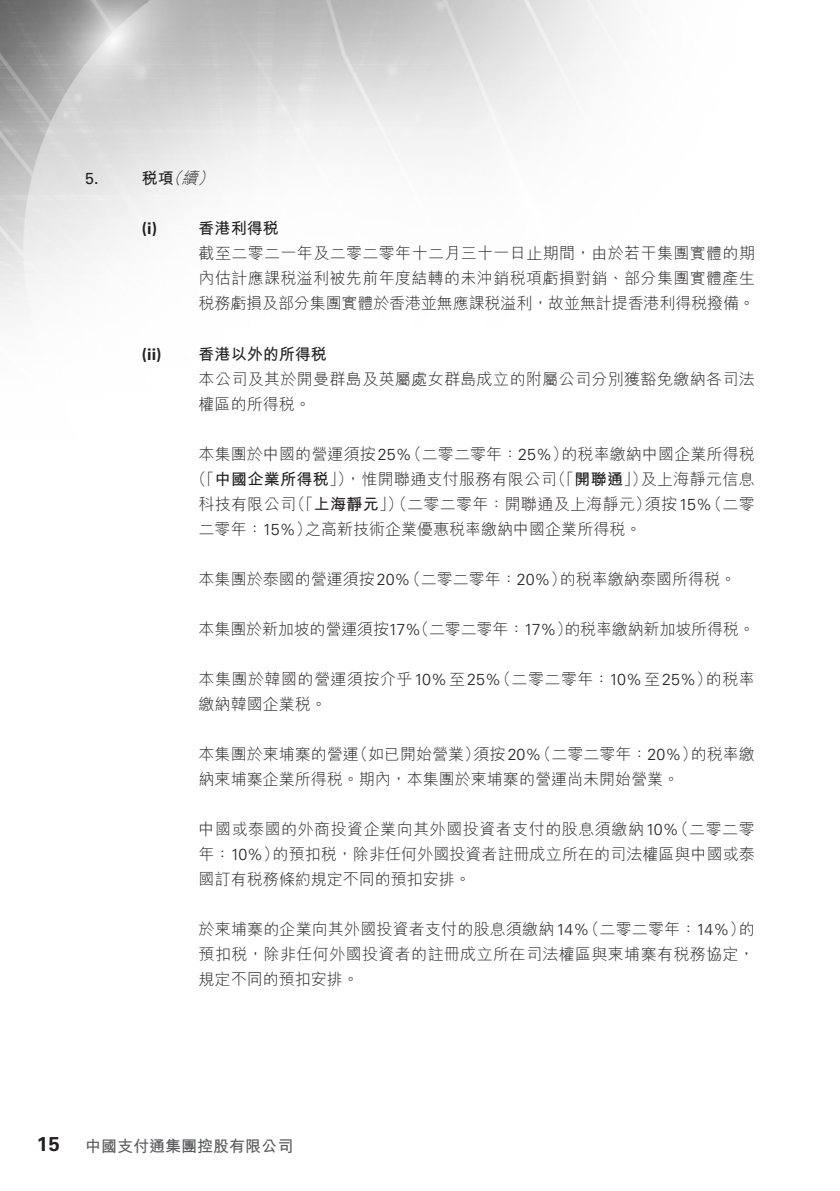
<style>
.page{position:relative;width:840px;height:1191px;background:#fff}
.page>*{position:absolute;margin:0;border:0;box-sizing:border-box;transform-origin:0 0}
.t1{font:700 20px "Univers LT Std";color:#231f20}
.Body_Text{font:300 16px/25px "M Hei HK";color:#231f20;text-align:justify}
.Body_Text-2{font:300 16px/25px "M Hei HK";letter-spacing:.02em;color:#231f20}
.Body_Text-3{font:300 16px/25px "M Hei HK";letter-spacing:.03em;color:#231f20}
.t2{font:700 16px "M Hei HK";color:#57585a}
.Subhead_2{font:700 16px "M Hei HK";color:#231f20}
.Subhead_2-2{font:700 16px "Univers LT Std";color:#231f20}
.Subhead_1{font:italic 300 16px "M Hei HK";color:#231f20}
.Subhead_1-2{font:16px "Univers LT Std";color:#231f20}
.s1{font-weight:700;font-style:normal}
.s2{font-family:"Univers LT Std"}
.s3{font-weight:700}
</style>
<div class="page">
<img style="left:0;top:0;width:622px;height:316px">
<p class="Subhead_1-2" style="left:85px;top:169px;width:15px">5.</p>
<p class="Subhead_1" style="left:142px;top:170px;width:77px"><span class="s1">稅項</span>（續）</p>
<p class="Subhead_2-2" style="left:142px;top:219px;width:17px">(i)</p>
<p class="Subhead_2" style="left:198px;top:217px;width:81px">香港利得稅</p>
<p class="Body_Text" style="left:198px;top:241px;width:557px">截至二零二一年及二零二零年十二月三十一日止期間，由於若干集團實體的期內估計應課稅溢利被先前年度結轉的未沖銷稅項虧損對銷︑部分集團實體產生稅務虧損及部分集團實體於香港並無應課稅溢利，故並無計提香港利得稅撥備。</p>
<p class="Subhead_2-2" style="left:142px;top:344px;width:21px">(ii)</p>
<p class="Subhead_2" style="left:198px;top:342px;width:129px">香港以外的所得稅</p>
<p class="Body_Text-2" style="left:198px;top:366px;width:557px">本公司及其於開曼群島及英屬處女群島成立的附屬公司分別獲豁免繳納各司法權區的所得稅。</p>
<p class="Body_Text" style="left:198px;top:441px;width:557px">本集團於中國的營運須按<span class="s2">25%</span>（二零二零年：<span class="s2">25%</span>）的稅率繳納中國企業所得稅</p>
<p class="Body_Text-2" style="left:190px;top:466px;width:565px">（「<span class="s3">中國企業所得稅</span>」），惟開聯通支付服務有限公司（「<span class="s3">開聯通</span>」）及上海靜元信息</p>
<p class="Body_Text-2" style="left:198px;top:491px;width:557px">科技有限公司（「<span class="s3">上海靜元</span>」）（二零二零年：開聯通及上海靜元）須按<span class="s2">15%</span>（二零</p>
<p class="Body_Text" style="left:198px;top:516px;width:444px">二零年：<span class="s2">15%</span>）之高新技術企業優惠稅率繳納中國企業所得稅。</p>
<p class="Body_Text" style="left:198px;top:566px;width:538px">本集團於泰國的營運須按<span class="s2">20%</span>（二零二零年：<span class="s2">20%</span>）的稅率繳納泰國所得稅。</p>
<p class="Body_Text" style="left:198px;top:616px;width:557px">本集團於新加坡的營運須按<span class="s2">17%</span>（二零二零年：<span class="s2">17%</span>）的稅率繳納新加坡所得稅。</p>
<p class="Body_Text-3" style="left:198px;top:666px;width:557px">本集團於韓國的營運須按介乎<span class="s2">10%</span>至<span class="s2">25%</span>（二零二零年：<span class="s2">10%</span>至<span class="s2">25%</span>）的稅率繳納韓國企業稅。</p>
<p class="Body_Text" style="left:198px;top:741px;width:557px">本集團於柬埔寨的營運（如已開始營業）須按<span class="s2">20%</span>（二零二零年：<span class="s2">20%</span>）的稅率繳納柬埔寨企業所得稅。期內，本集團於柬埔寨的營運尚未開始營業。</p>
<p class="Body_Text" style="left:198px;top:816px;width:557px">中國或泰國的外商投資企業向其外國投資者支付的股息須繳納<span class="s2">10%</span>（二零二零年：<span class="s2">10%</span>）的預扣稅，除非任何外國投資者註冊成立所在的司法權區與中國或泰國訂有稅務條約規定不同的預扣安排。</p>
<p class="Body_Text" style="left:198px;top:916px;width:557px">於柬埔寨的企業向其外國投資者支付的股息須繳納<span class="s2">14%</span>（二零二零年：<span class="s2">14%</span>）的預扣稅，除非任何外國投資者的註冊成立所在司法權區與柬埔寨有稅務協定，規定不同的預扣安排。</p>
<p class="t1" style="left:37px;top:1132px;width:25px">15</p>
<p class="t2" style="left:85px;top:1134px;width:209px">中國支付通集團控股有限公司</p>
</div>
